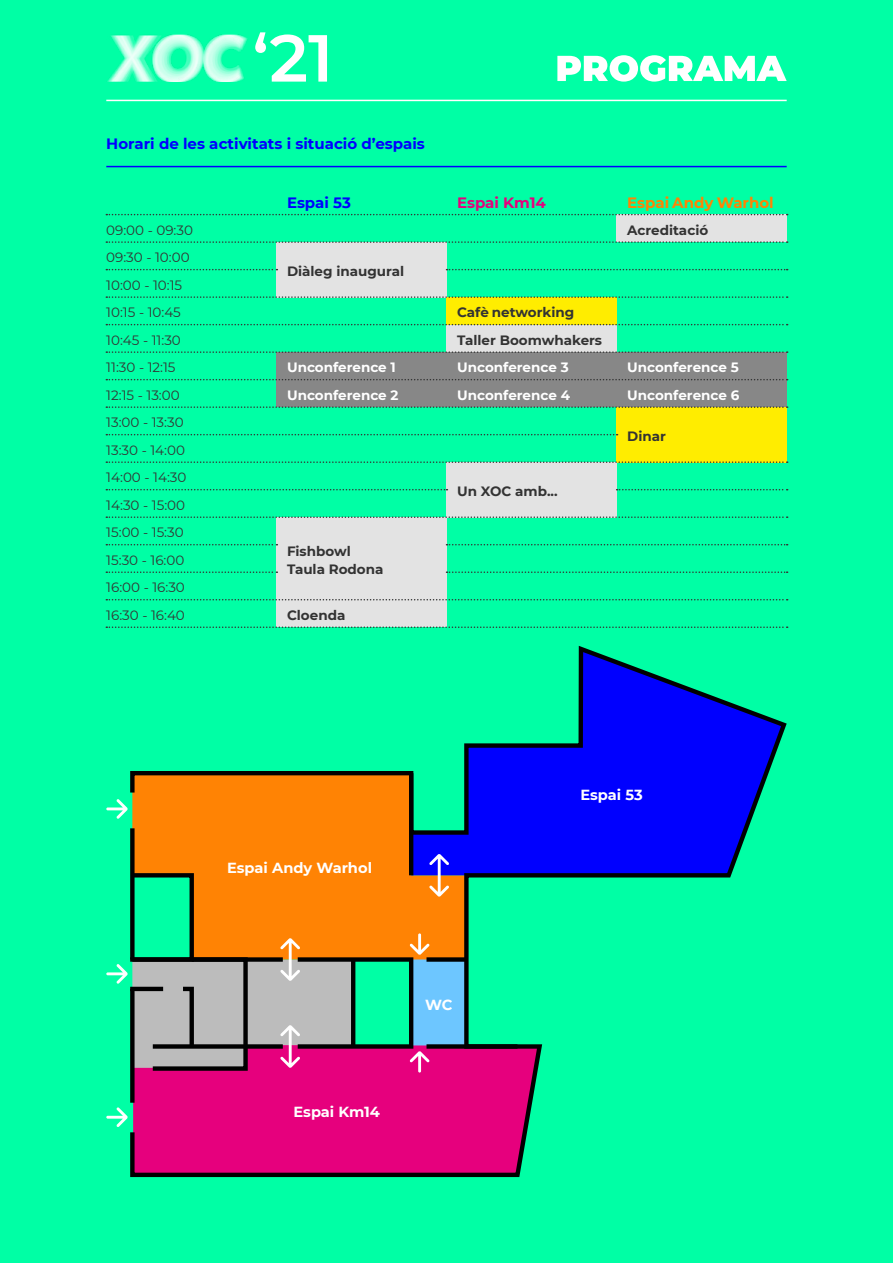
<style>
.page{position:relative;width:893px;height:1263px;background:#00ffa5}
.page>*{position:absolute;margin:0;border:0;box-sizing:border-box;transform-origin:0 0}
.t1{font:700 15px "Montserrat";color:#00f}
.t2{font:700 15px "Montserrat";color:#ff8304}
.t3{font:700 15px "Montserrat";letter-spacing:-.005em;color:#e6007d}
.t4{font:700 14.55px "Montserrat";color:#fff}
.t5{font:13.5px/27.5px "Montserrat";color:#333}
.t6{font:700 13.5px/18px "Montserrat";color:#333}
.t7{font:700 13.5px "Montserrat";color:#fff}
</style>
<div class="page">
<svg style="left:106px;top:799px;width:22px;height:20px"></svg>
<svg style="left:130px;top:646px;width:657px;height:532px"></svg>
<svg style="left:106px;top:1107px;width:22px;height:20px"></svg>
<svg style="left:410px;top:933px;width:20px;height:22px"></svg>
<svg style="left:410px;top:1051px;width:20px;height:21px"></svg>
<svg style="left:106px;top:938px;width:247px;height:135px;background:#9a9c90"></svg>
<svg style="left:429px;top:854px;width:20px;height:43px"></svg>
<hr style="left:106px;top:100px;width:681px;height:1px;background:#fff">
<svg style="left:557px;top:55px;width:230px;height:27px"></svg>
<svg style="left:255px;top:32px;width:72px;height:50px"></svg>
<img style="left:107px;top:35px;width:140px;height:47px">
<hr style="left:106px;top:166px;width:681px;height:1px;background:#00f">
<div style="left:276px;top:380px;width:170px;height:27px;background:#878787"></div>
<div style="left:276px;top:352px;width:170px;height:28px;background:#878787"></div>
<div style="left:446px;top:325px;width:171px;height:27px;background:#e3e3e3"></div>
<div style="left:446px;top:352px;width:171px;height:28px;background:#878787"></div>
<div style="left:617px;top:352px;width:170px;height:28px;background:#878787"></div>
<div style="left:617px;top:380px;width:170px;height:27px;background:#878787"></div>
<div style="left:446px;top:380px;width:171px;height:27px;background:#878787"></div>
<div style="left:446px;top:297px;width:171px;height:28px;background:#ffed00"></div>
<div style="left:617px;top:407px;width:170px;height:55px;background:#ffed00"></div>
<div style="left:276px;top:242px;width:170px;height:55px;background:#e3e3e3"></div>
<div style="left:446px;top:462px;width:171px;height:55px;background:#e3e3e3"></div>
<div style="left:276px;top:517px;width:170px;height:83px;background:#e3e3e3"></div>
<div style="left:617px;top:215px;width:170px;height:27px;background:#e3e3e3"></div>
<div style="left:276px;top:600px;width:170px;height:27px;background:#e3e3e3"></div>
<svg style="left:106px;top:214px;width:682px;height:1px"></svg>
<svg style="left:106px;top:241px;width:682px;height:2px"></svg>
<svg style="left:106px;top:269px;width:171px;height:1px"></svg>
<svg style="left:446px;top:269px;width:342px;height:1px"></svg>
<svg style="left:106px;top:296px;width:682px;height:2px"></svg>
<svg style="left:106px;top:324px;width:682px;height:1px"></svg>
<svg style="left:106px;top:351px;width:682px;height:2px"></svg>
<svg style="left:106px;top:379px;width:682px;height:1px"></svg>
<svg style="left:106px;top:406px;width:682px;height:2px"></svg>
<svg style="left:106px;top:434px;width:512px;height:1px"></svg>
<svg style="left:106px;top:461px;width:682px;height:2px"></svg>
<svg style="left:106px;top:489px;width:341px;height:1px"></svg>
<svg style="left:617px;top:489px;width:171px;height:1px"></svg>
<svg style="left:106px;top:516px;width:682px;height:2px"></svg>
<svg style="left:106px;top:544px;width:171px;height:1px"></svg>
<svg style="left:446px;top:544px;width:342px;height:1px"></svg>
<svg style="left:106px;top:571px;width:171px;height:2px"></svg>
<svg style="left:446px;top:571px;width:342px;height:2px"></svg>
<svg style="left:106px;top:599px;width:682px;height:1px"></svg>
<svg style="left:106px;top:626px;width:682px;height:2px"></svg>
<p class="t1" style="left:106px;top:133px;width:320px">Horari de les activitats i situació d’espais</p>
<p class="t1" style="left:287px;top:192px;width:65px">Espai 53</p>
<p class="t3" style="left:457px;top:192px;width:90px">Espai Km14</p>
<p class="t2" style="left:627px;top:192px;width:148px">Espai Andy Warhol</p>
<p class="t5" style="left:106px;top:216px;width:88px">09:00 - 09:30</p>
<p class="t6" style="left:627px;top:220px;width:83px">Acreditació</p>
<p class="t5" style="left:106px;top:243px;width:85px">09:30 - 10:00<br>10:00 - 10:15<br>10:15 - 10:45<br>10:45 - 11:30<br>11:30 - 12:15<br>12:15 - 13:00<br>13:00 - 13:30<br>13:30 - 14:00<br>14:00 - 14:30<br>14:30 - 15:00<br>15:00 - 15:30<br>15:30 - 16:00<br>16:00 - 16:30<br>16:30 - 16:40</p>
<p class="t6" style="left:287px;top:262px;width:119px">Diàleg inaugural</p>
<p class="t7" style="left:287px;top:358px;width:110px">Unconference 1</p>
<p class="t6" style="left:457px;top:303px;width:119px">Cafè networking</p>
<p class="t6" style="left:457px;top:330px;width:147px">Taller Boomwhakers</p>
<p class="t7" style="left:457px;top:358px;width:113px">Unconference 3</p>
<p class="t7" style="left:627px;top:358px;width:113px">Unconference 5</p>
<p class="t7" style="left:287px;top:385px;width:113px">Unconference 2</p>
<p class="t7" style="left:457px;top:385px;width:114px">Unconference 4</p>
<p class="t7" style="left:627px;top:385px;width:114px">Unconference 6</p>
<p class="t6" style="left:287px;top:541px;width:98px">Fishbowl<br>Taula Rodona</p>
<p class="t6" style="left:287px;top:605px;width:60px">Cloenda</p>
<p class="t6" style="left:457px;top:482px;width:102px">Un XOC amb...</p>
<p class="t6" style="left:627px;top:427px;width:40px">Dinar</p>
<p class="t4" style="left:227px;top:858px;width:146px">Espai Andy Warhol</p>
<p class="t4" style="left:293px;top:1101px;width:88px">Espai Km14</p>
<p class="t4" style="left:425px;top:994px;width:29px">WC</p>
<p class="t4" style="left:580px;top:784px;width:64px">Espai 53</p>
</div>
